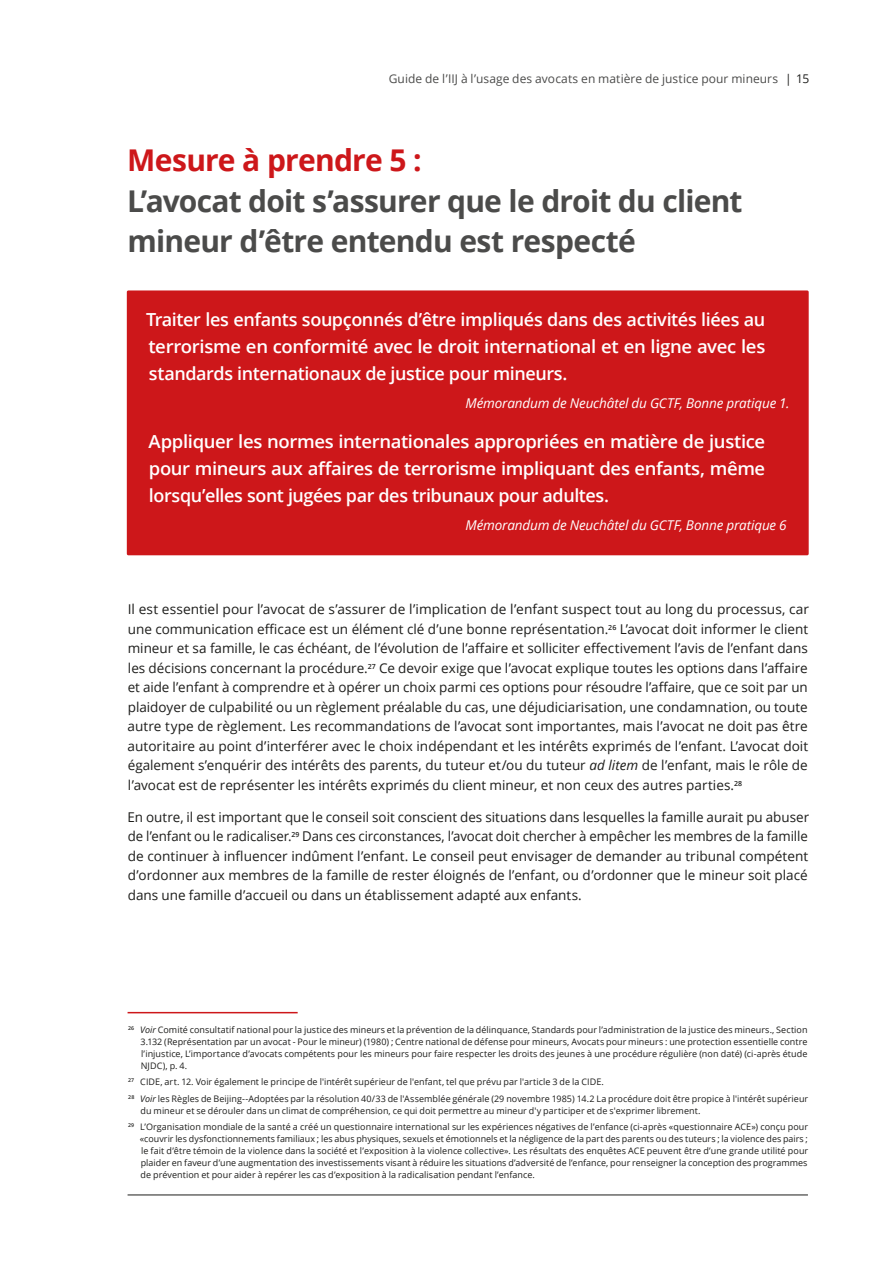
<style>
.page{position:relative;width:893px;height:1263px;background:#fff}
.page>*{position:absolute;margin:0;border:0;box-sizing:border-box;transform-origin:0 0}
.t1{font:700 30px/40.5px "Open Sans";letter-spacing:-.025em;color:#4b4b4a}
.SHADED_Note{font:600 18px/27px "Open Sans";letter-spacing:-.02em;color:#fff;text-align:justify}
.I__BODY_COPY{font:13.5px/19.5px "Open Sans";color:#1d1d1b;text-align:justify}
.GCTF_Source{font:italic 13.5px "Open Sans";letter-spacing:-.01em;color:#fff}
.t2{font:12px "Open Sans";letter-spacing:.005em;color:#4b4b4a}
.ENG_Footnote{font:9px/12px "Open Sans";letter-spacing:.005em;color:#1d1d1b;text-align:justify}
.s1{color:#1d1d1b}
.s2{color:#cd171a}
.s3{font-style:italic}
</style>
<div class="page">
<hr style="left:128px;top:1194px;width:680px;height:1px;background:#1d1d1b">
<hr style="left:128px;top:1012px;width:170px;height:1px;background:#cd171a">
<div style="left:128px;top:291px;width:680px;height:263px;background:#cd171a"></div>
<div style="left:127px;top:290px;width:682px;height:265px;border:2px solid #cd171a"></div>
<h3 class="t2" style="left:389px;top:70px;width:422px">Guide de l’IIJ à l’usage des avocats en matière de justice pour mineurs <span class="s1">| 15</span></h3>
<p class="t1" style="left:127px;top:140px;width:617px"><span class="s2">Mesure à prendre 5 :<br></span>L’avocat doit s’assurer que le droit du client mineur d’être entendu est respecté</p>
<p class="SHADED_Note" style="left:146px;top:306px;width:621px">Traiter les enfants soupçonnés d’être impliqués dans des activités liées au terrorisme en conformité avec le droit international et en ligne avec les standards internationaux de justice pour mineurs.</p>
<p class="GCTF_Source" style="left:466px;top:394px;width:325px">Mémorandum de Neuchâtel du GCTF, Bonne pratique 1.</p>
<p class="SHADED_Note" style="left:149px;top:428px;width:618px">Appliquer les normes internationales appropriées en matière de justice pour mineurs aux affaires de terrorisme impliquant des enfants, même lorsqu’elles sont jugées par des tribunaux pour adultes.</p>
<p class="GCTF_Source" style="left:465px;top:516px;width:323px">Mémorandum de Neuchâtel du GCTF, Bonne pratique 6</p>
<p class="I__BODY_COPY" style="left:128px;top:599px;width:683px">Il est essentiel pour l’avocat de s’assurer de l’implication de l’enfant suspect tout au long du processus, car une communication efficace est un élément clé d’une bonne représentation.<sup>26</sup> L’avocat doit informer le client mineur et sa famille, le cas échéant, de l’évolution de l’affaire et solliciter effectivement l’avis de l’enfant dans les décisions concernant la procédure.<sup>27</sup> Ce devoir exige que l’avocat explique toutes les options dans l’affaire et aide l’enfant à comprendre et à opérer un choix parmi ces options pour résoudre l’affaire, que ce soit par un plaidoyer de culpabilité ou un règlement préalable du cas, une déjudiciarisation, une condamnation, ou toute autre type de règlement. Les recommandations de l’avocat sont importantes, mais l’avocat ne doit pas être autoritaire au point d’interférer avec le choix indépendant et les intérêts exprimés de l’enfant. L’avocat doit également s’enquérir des intérêts des parents, du tuteur et/ou du tuteur <span class="s3">ad litem</span> de l’enfant, mais le rôle de l’avocat est de représenter les intérêts exprimés du client mineur, et non ceux des autres parties.<sup>28</sup></p>
<p class="I__BODY_COPY" style="left:128px;top:807px;width:683px">En outre, il est important que le conseil soit conscient des situations dans lesquelles la famille aurait pu abuser de l’enfant ou le radicaliser.<sup>29</sup> Dans ces circonstances, l’avocat doit chercher à empêcher les membres de la famille de continuer à influencer indûment l’enfant. Le conseil peut envisager de demander au tribunal compétent d’ordonner aux membres de la famille de rester éloignés de l’enfant, ou d’ordonner que le mineur soit placé dans une famille d’accueil ou dans un établissement adapté aux enfants.</p>
<p class="ENG_Footnote" style="left:140px;top:1024px;width:669px;text-indent:-12px"><sup>26</sup> <span class="s3">Voir</span> Comité consultatif national pour la justice des mineurs et la prévention de la délinquance, Standards pour l’administration de la justice des mineurs., Section 3.132 (Représentation par un avocat - Pour le mineur) (1980) ; Centre national de défense pour mineurs, Avocats pour mineurs : une protection essentielle contre l’injustice, L’importance d’avocats compétents pour les mineurs pour faire respecter les droits des jeunes à une procédure régulière (non daté) (ci-après étude NJDC), p. 4.</p>
<p class="ENG_Footnote" style="left:128px;top:1076px;width:477px"><sup>27</sup> CIDE, art. 12. Voir également le principe de l'intérêt supérieur de l'enfant, tel que prévu par l'article 3 de la CIDE.</p>
<p class="ENG_Footnote" style="left:141px;top:1092px;width:669px;text-indent:-12px"><sup>28</sup> <span class="s3">Voir</span> les Règles de Beijing--Adoptées par la résolution 40/33 de l'Assemblée générale (29 novembre 1985) 14.2 La procédure doit être propice à l'intérêt supérieur du mineur et se dérouler dans un climat de compréhension, ce qui doit permettre au mineur d'y participer et de s'exprimer librement.</p>
<p class="ENG_Footnote" style="left:140px;top:1120px;width:670px;text-indent:-11px"><sup>29</sup> L’Organisation mondiale de la santé a créé un questionnaire international sur les expériences négatives de l’enfance (ci-après «questionnaire ACE») conçu pour «couvrir les dysfonctionnements familiaux ; les abus physiques, sexuels et émotionnels et la négligence de la part des parents ou des tuteurs ; la violence des pairs ; le fait d’être témoin de la violence dans la société et l’exposition à la violence collective». Les résultats des enquêtes ACE peuvent être d’une grande utilité pour plaider en faveur d’une augmentation des investissements visant à réduire les situations d’adversité de l’enfance, pour renseigner la conception des programmes de prévention et pour aider à repérer les cas d’exposition à la radicalisation pendant l’enfance.</p>
</div>
